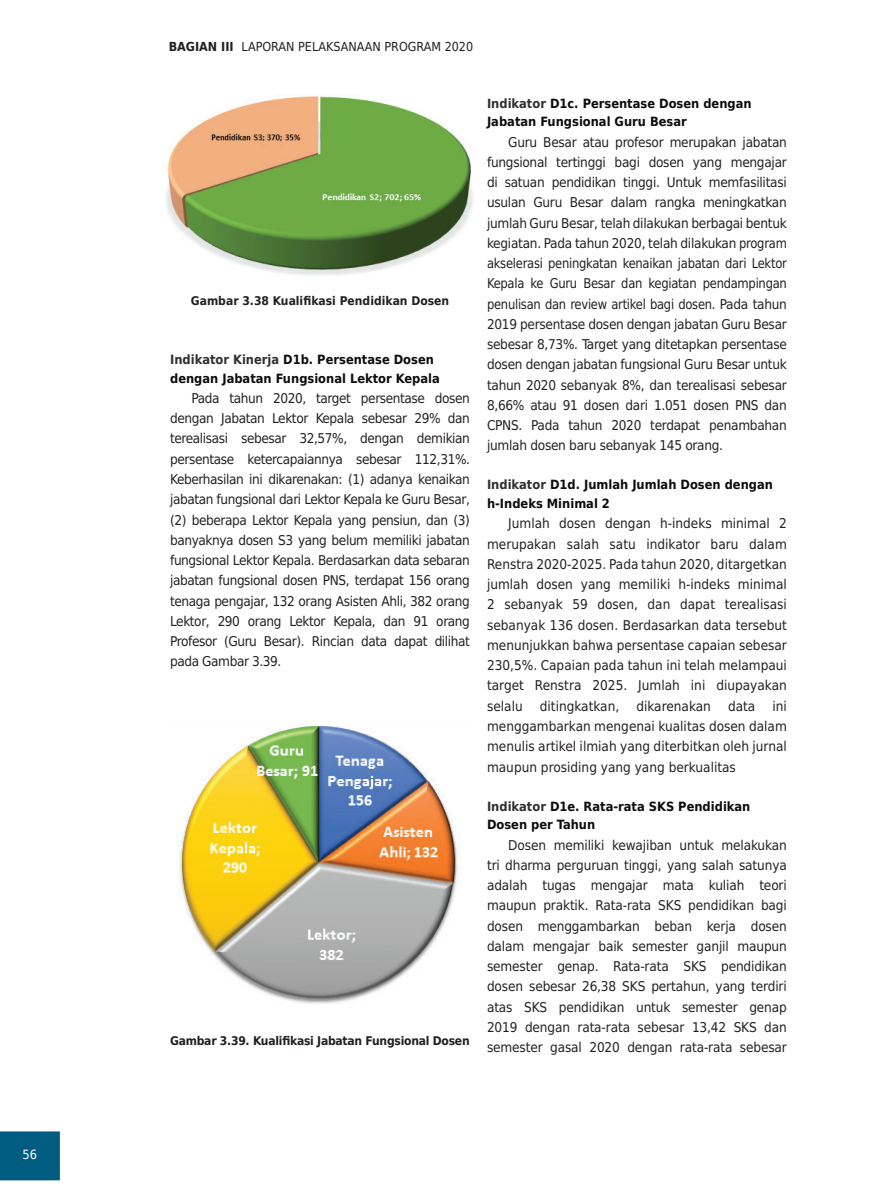
<style>
.page{position:relative;width:872px;height:1191px;background:#fff}
.page>*{position:absolute;margin:0;border:0;box-sizing:border-box;transform-origin:0 0}
.t1{font:13.5px/20.2px "DejaVu Sans Condensed";letter-spacing:-.01em;color:#231f20;text-align:justify}
.t2{font:700 12.75px/18.8px "DejaVu Sans Condensed";color:#0b0c0b}
.t3{font:12.75px "DejaVu Sans Condensed";color:#fff}
.t4{font:12.45px "DejaVu Sans Condensed";color:#231f20}
.t5{font:700 12px "DejaVu Sans Condensed";letter-spacing:-.02em;color:#231f20}
.t6{font:700 12px "DejaVu Sans Condensed";color:#231f20}
.s1{font-weight:700}
.s2{color:#312f30}
</style>
<div class="page">
<div style="left:0;top:1131px;width:60px;height:49px;background:#005d81"></div>
<img style="left:166px;top:96px;width:307px;height:179px">
<img style="left:179px;top:725px;width:280px;height:279px">
<p class="t3" style="left:23px;top:1143px;width:16px">56</p>
<p class="t4" style="left:169px;top:37px;width:306px"><span class="s1">BAGIAN III</span> LAPORAN PELAKSANAAN PROGRAM 2020</p>
<p class="t6" style="left:191px;top:290px;width:260px">Gambar 3.38 Kualifikasi Pendidikan Dosen</p>
<p class="t2" style="left:170px;top:349px;width:271px"><span class="s2">Indikator Kinerja</span> D1b. Persentase Dosen dengan Jabatan Fungsional Lektor Kepala</p>
<p class="t1" style="left:170px;top:387px;width:301px;text-indent:21px">Pada tahun 2020, target persentase dosen dengan Jabatan Lektor Kepala sebesar 29% dan terealisasi sebesar 32,57%, dengan demikian persentase ketercapaiannya sebesar 112,31%.<br>Keberhasilan ini dikarenakan: (1) adanya kenaikan jabatan fungsional dari Lektor Kepala ke Guru Besar, (2) beberapa Lektor Kepala yang pensiun, dan (3) banyaknya dosen S3 yang belum memiliki jabatan fungsional Lektor Kepala. Berdasarkan data sebaran jabatan fungsional dosen PNS, terdapat 156 orang tenaga pengajar, 132 orang Asisten Ahli, 382 orang Lektor, 290 orang Lektor Kepala, dan 91 orang Profesor (Guru Besar). Rincian data dapat dilihat pada Gambar 3.39.</p>
<p class="t5" style="left:170px;top:1031px;width:301px">Gambar 3.39. Kualifikasi Jabatan Fungsional Dosen</p>
<p class="t2" style="left:487px;top:93px;width:266px"><span class="s2">Indikator</span> D1c. Persentase Dosen dengan<br>Jabatan Fungsional Guru Besar</p>
<p class="t1" style="left:487px;top:131px;width:301px;text-indent:21px">Guru Besar atau profesor merupakan jabatan fungsional tertinggi bagi dosen yang mengajar di satuan pendidikan tinggi. Untuk memfasilitasi usulan Guru Besar dalam rangka meningkatkan jumlah Guru Besar, telah dilakukan berbagai bentuk kegiatan. Pada tahun 2020, telah dilakukan program akselerasi peningkatan kenaikan jabatan dari Lektor Kepala ke Guru Besar dan kegiatan pendampingan penulisan dan review artikel bagi dosen. Pada tahun 2019 persentase dosen dengan jabatan Guru Besar sebesar 8,73%. Target yang ditetapkan persentase dosen dengan jabatan fungsional Guru Besar untuk tahun 2020 sebanyak 8%, dan terealisasi sebesar 8,66% atau 91 dosen dari 1.051 dosen PNS dan CPNS. Pada tahun 2020 terdapat penambahan jumlah dosen baru sebanyak 145 orang.</p>
<p class="t2" style="left:487px;top:475px;width:287px"><span class="s2">Indikator</span> D1d. Jumlah Jumlah Dosen dengan h-Indeks Minimal 2</p>
<p class="t1" style="left:487px;top:513px;width:301px;text-indent:21px">Jumlah dosen dengan h-indeks minimal 2 merupakan salah satu indikator baru dalam Renstra 2020-2025. Pada tahun 2020, ditargetkan jumlah dosen yang memiliki h-indeks minimal 2 sebanyak 59 dosen, dan dapat terealisasi sebanyak 136 dosen. Berdasarkan data tersebut menunjukkan bahwa persentase capaian sebesar 230,5%. Capaian pada tahun ini telah melampaui target Renstra 2025. Jumlah ini diupayakan selalu</p>
<p class="t1" style="left:487px;top:695px;width:301px;text-indent:285px">ini menggambarkan mengenai kualitas dosen dalam menulis artikel ilmiah yang diterbitkan oleh jurnal maupun prosiding yang yang berkualitas</p>
<p class="t2" style="left:487px;top:796px;width:265px"><span class="s2">Indikator</span> D1e. Rata-rata SKS Pendidikan<br>Dosen per Tahun</p>
<p class="t1" style="left:487px;top:834px;width:301px;text-indent:21px">Dosen memiliki kewajiban untuk melakukan tri dharma perguruan tinggi, yang salah satunya adalah tugas mengajar mata kuliah teori maupun praktik. Rata-rata SKS pendidikan bagi dosen menggambarkan beban kerja dosen dalam mengajar baik semester ganjil maupun semester genap. Rata-rata SKS pendidikan dosen sebesar 26,38 SKS pertahun, yang terdiri atas SKS pendidikan untuk semester genap 2019 dengan rata-rata sebesar 13,42 SKS dan semester gasal 2020 dengan rata-rata sebesar</p>
<p class="t1" style="left:540px;top:695px;width:81px">ditingkatkan,</p>
<p class="t1" style="left:636px;top:695px;width:76px">dikarenakan</p>
<p class="t1" style="left:728px;top:695px;width:29px">data</p>
</div>
